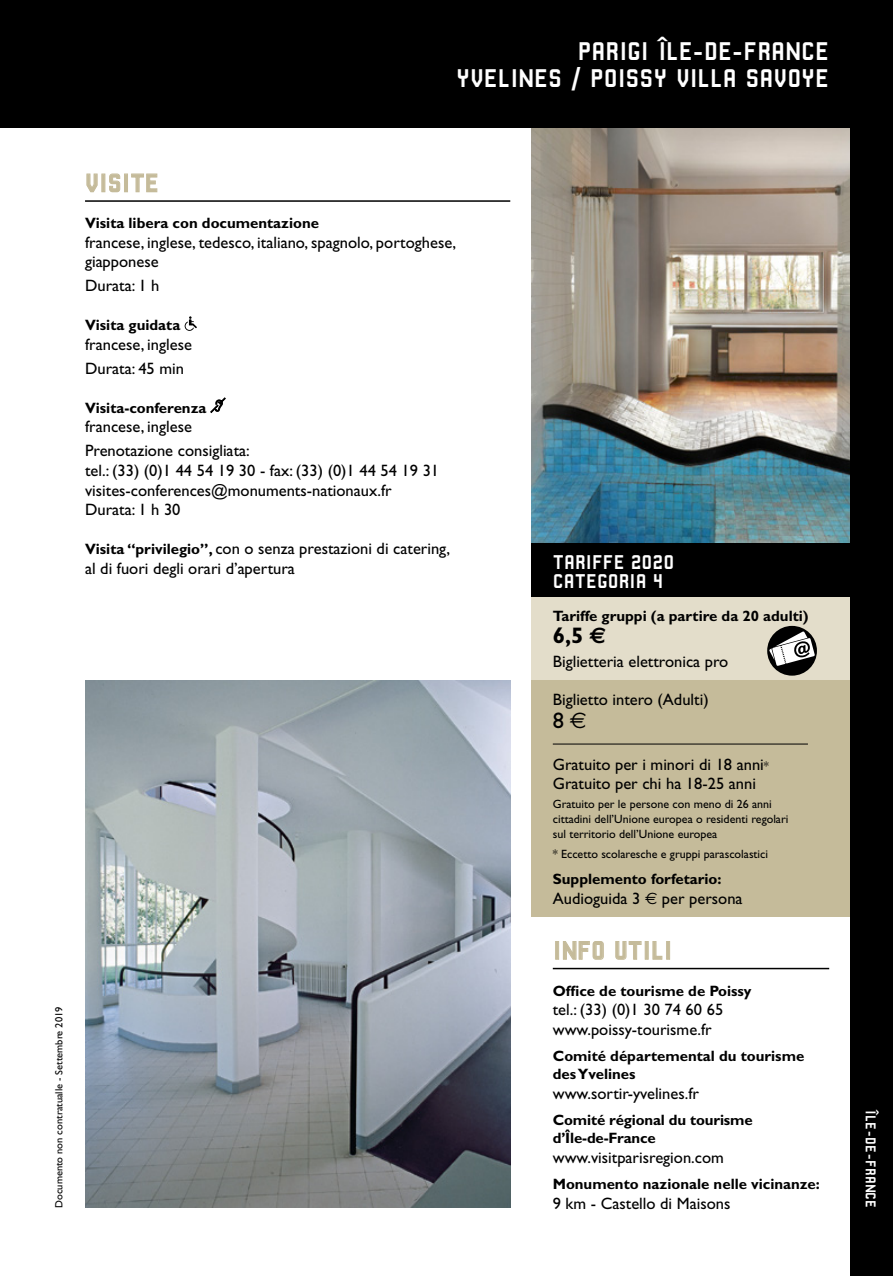
<style>
.page{position:relative;width:893px;height:1276px;background:#fff}
.page>*{position:absolute;margin:0;border:0;box-sizing:border-box;transform-origin:0 0}
.t1{font:27px/27px "Robust CMN";letter-spacing:-.005em;color:#fff;text-align:right}
.t2{font:27px "Robust CMN";color:#c5bb9a}
.t3{font:700 22.5px "Gill Sans";color:#000}
.t4{font:22.5px "Gill Sans";color:#000}
.t5{font:21px/19.5px "Robust CMN";color:#fff}
.t6{font:16.5px/19.5px "Gill Sans";color:#000}
.t7{font:700 15px/18px "Gill Sans";color:#000}
.t8{font:15px "Robust CMN";color:#fff}
.t9{font:12px/15px "Gill Sans";color:#000}
.t10{font:10.5px "Gill Sans";color:#000}
.s1{font-weight:700;font-size:15px}
.s2{font-family:"Euro Sans"}
.s3{font-size:12px}
</style>
<div class="page">
<div style="left:531px;top:542px;width:341px;height:56px;background:#000"></div>
<div style="left:531px;top:598px;width:341px;height:82px;background:#e3ddca"></div>
<div style="left:531px;top:680px;width:341px;height:236px;background:#c5bb9a"></div>
<img style="left:531px;top:128px;width:319px;height:414px">
<div style="left:767px;top:626px;width:50px;height:49px;background:#000;border-radius:50%"></div>
<svg style="left:769px;top:631px;width:46px;height:35px"></svg>
<hr style="left:553px;top:743px;width:255px;height:1px;background:#000">
<hr style="left:553px;top:968px;width:276px;height:1px;background:#000">
<div style="left:555px;top:941px;width:4px;height:18px;border:1px solid #c5bb9a"></div>
<svg style="left:563px;top:941px;width:41px;height:19px"></svg>
<svg style="left:615px;top:941px;width:27px;height:19px"></svg>
<div style="left:645px;top:941px;width:4px;height:18px;border:1px solid #c5bb9a"></div>
<svg style="left:652px;top:941px;width:11px;height:19px"></svg>
<div style="left:666px;top:941px;width:4px;height:18px;border:1px solid #c5bb9a"></div>
<img style="left:85px;top:680px;width:425px;height:528px">
<hr style="left:85px;top:200px;width:425px;height:2px;background:#000">
<svg style="left:86px;top:173px;width:12px;height:20px"></svg>
<div style="left:101px;top:173px;width:4px;height:19px;border:1px solid #c5bb9a"></div>
<svg style="left:109px;top:173px;width:12px;height:20px"></svg>
<div style="left:124px;top:173px;width:4px;height:19px;border:1px solid #c5bb9a"></div>
<svg style="left:131px;top:173px;width:27px;height:20px"></svg>
<svg style="left:185px;top:316px;width:12px;height:15px"></svg>
<svg style="left:211px;top:398px;width:14px;height:14px"></svg>
<div style="left:0;top:0;width:893px;height:128px;background:#000"></div>
<div style="left:850px;top:0;width:43px;height:1276px;background:#000"></div>
<h1 class="t1" style="left:456px;top:37px;width:375px">PARIGI ÎLE-DE-FRANCE<br>YVELINES / POISSY VILLA SAVOYE</h1>
<h1 class="t2" style="left:85px;top:168px;width:75px">VISITE</h1>
<p class="t7" style="left:85px;top:214px;width:236px">Visita libera con documentazione</p>
<p class="t6" style="left:85px;top:233px;width:373px">francese, inglese, tedesco, italiano, spagnolo, portoghese, giapponese</p>
<p class="t6" style="left:85px;top:276px;width:76px">Durata: 1 h</p>
<p class="t7" style="left:85px;top:316px;width:97px">Visita guidata</p>
<p class="t6" style="left:85px;top:332px;width:108px;line-height:24px">francese, inglese<br>Durata: 45 min</p>
<p class="t7" style="left:85px;top:398px;width:123px">Visita-conferenza</p>
<p class="t6" style="left:85px;top:415px;width:166px;line-height:24px">francese, inglese<br>Prenotazione consigliata:</p>
<p class="t6" style="left:85px;top:461px;width:356px">tel.: (33) (0)1 44 54 19 30 - fax: (33) (0)1 44 54 19 31 visites-conferences@monuments-nationaux.fr<br>Durata: 1 h 30</p>
<p class="t6" style="left:85px;top:539px;width:366px"><span class="s1">Visita “privilegio”,</span> con o senza prestazioni di catering, al di fuori degli orari d’apertura</p>
<p class="t10" style="left:53px;top:1208px;width:203px;rotate:-90deg">Documento non contratualle - Settembre 2019</p>
<p class="t5" style="left:553px;top:552px;width:123px">TARIFFE 2020<br>CATEGORIA 4</p>
<p class="t7" style="left:553px;top:607px;width:257px">Tariffe gruppi (a partire da 20 adulti)</p>
<h2 class="t3" style="left:553px;top:622px;width:55px">6,5 <span class="s2">€</span></h2>
<p class="t6" style="left:553px;top:652px;width:177px">Biglietteria elettronica pro</p>
<p class="t6" style="left:553px;top:690px;width:157px">Biglietto intero (Adulti)</p>
<h2 class="t4" style="left:553px;top:707px;width:35px">8<span class="s2">€</span></h2>
<p class="t6" style="left:553px;top:754px;width:218px">Gratuito per i minori di 18 anni<span class="s3">*<br></span>Gratuito per chi ha 18-25 anni</p>
<p class="t9" style="left:553px;top:797px;width:237px">Gratuito per le persone con meno di 26 anni cittadini dell’Unione europea o residenti regolari sul territorio dell’Unione europea</p>
<p class="t9" style="left:553px;top:846px;width:217px">* Eccetto scolaresche e gruppi parascolastici</p>
<p class="t7" style="left:553px;top:870px;width:170px">Supplemento forfetario:</p>
<p class="t6" style="left:553px;top:888px;width:191px">Audioguida 3 <span class="s2">€</span> per persona</p>
<h1 class="t2" style="left:553px;top:935px;width:121px">INFO UTILI</h1>
<p class="t7" style="left:553px;top:981px;width:200px">Office de tourisme de Poissy</p>
<p class="t6" style="left:553px;top:1000px;width:172px">tel.: (33) (0)1 30 74 60 65 www.poissy-tourisme.fr</p>
<p class="t7" style="left:553px;top:1047px;width:253px">Comité départemental du tourisme des Yvelines</p>
<p class="t6" style="left:553px;top:1083px;width:148px">www.sortir-yvelines.fr</p>
<p class="t7" style="left:553px;top:1111px;width:201px">Comité régional du tourisme d’Île-de-France</p>
<p class="t6" style="left:553px;top:1147px;width:173px">www.visitparisregion.com</p>
<p class="t7" style="left:553px;top:1175px;width:269px">Monumento nazionale nelle vicinanze:</p>
<p class="t6" style="left:553px;top:1193px;width:179px">9 km - Castello di Maisons</p>
<p class="t8" style="left:879px;top:1110px;width:99px;rotate:90deg">ÎLE-DE-FRANCE</p>
</div>
